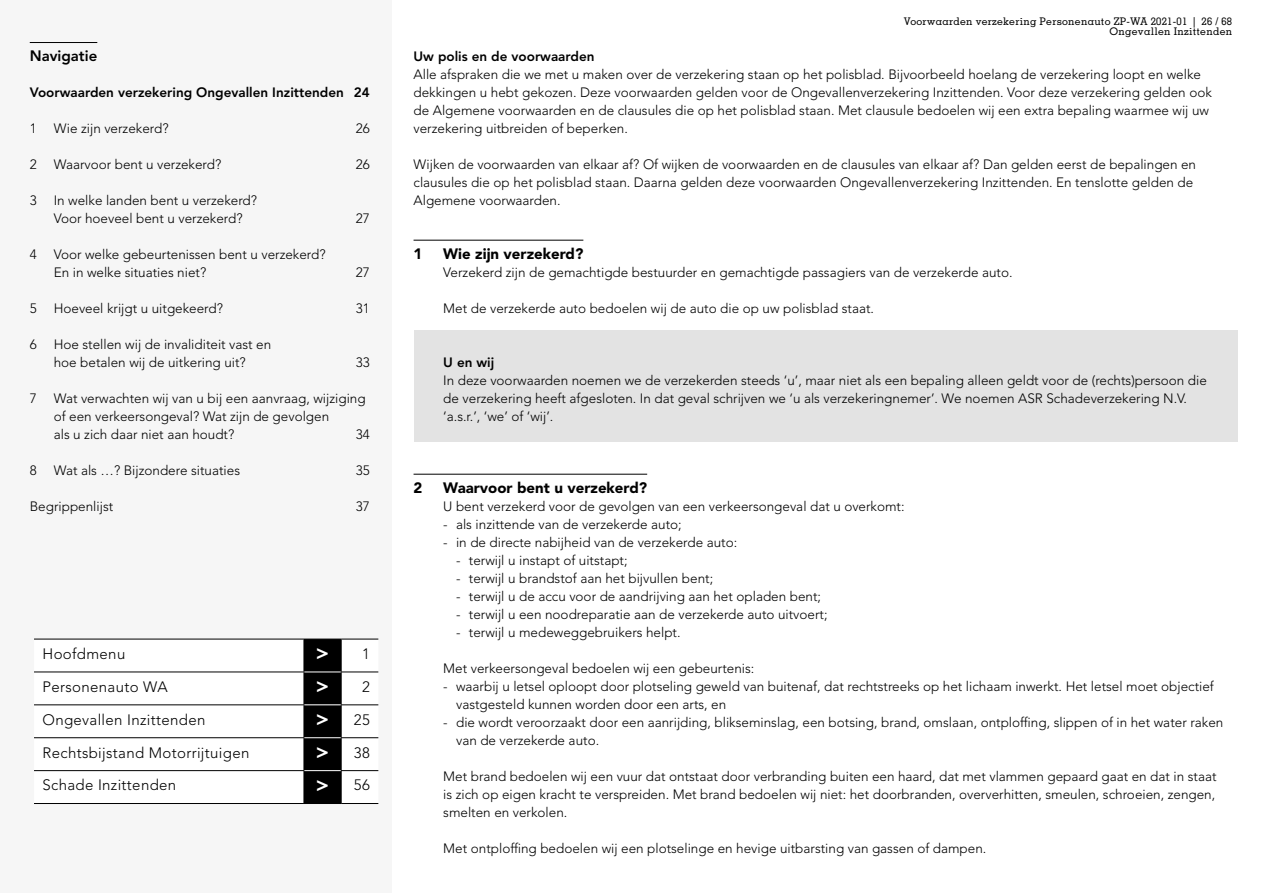
<style>
.page{position:relative;width:1263px;height:893px;background:#fff}
.page>*{position:absolute;margin:0;border:0;box-sizing:border-box;transform-origin:0 0}
.t1{font:800 21px "Avenir LT Std";color:#fff}
.t2{font:300 15px "Avenir LT Std";letter-spacing:.025em;color:#000}
.t3{font:900 15px "Avenir LT Std";color:#000}
.t4{font:800 15px "Avenir LT Std";color:#000}
.t5{font:300 13.5px/18px "Avenir LT Std";color:#000}
.t6{font:800 13.5px "Avenir LT Std";color:#000}
.t7{font:500 10.5px/10.5px "Memphis LT Std";letter-spacing:.025em;color:#000;text-align:right}
.s1{font-weight:300;font-size:15px;color:#000}
.s2{font-weight:800;font-size:21px;color:#fff}
</style>
<div class="page">
<div style="left:0;top:0;width:391px;height:893px;background:#f6f6f6"></div>
<hr style="left:30px;top:42px;width:67px;height:1px;background:#000">
<div style="left:34px;top:640px;width:344px;height:163px;background:#fff"></div>
<div style="left:305px;top:640px;width:36px;height:163px;background:#000"></div>
<hr style="left:34px;top:639px;width:270px;height:1px;background:#000">
<hr style="left:304px;top:639px;width:37px;height:1px;background:#000">
<hr style="left:304px;top:639px;width:1px;height:33px;background:#000">
<hr style="left:341px;top:639px;width:37px;height:1px;background:#000">
<hr style="left:341px;top:639px;width:1px;height:33px;background:#000">
<hr style="left:34px;top:672px;width:270px;height:1px;background:#000">
<hr style="left:304px;top:672px;width:1px;height:32px;background:#000">
<hr style="left:341px;top:672px;width:37px;height:1px;background:#000">
<hr style="left:341px;top:672px;width:1px;height:32px;background:#000">
<hr style="left:34px;top:704px;width:270px;height:1px;background:#000">
<hr style="left:304px;top:705px;width:1px;height:32px;background:#000">
<hr style="left:341px;top:704px;width:37px;height:1px;background:#000">
<hr style="left:341px;top:705px;width:1px;height:32px;background:#000">
<hr style="left:34px;top:737px;width:270px;height:1px;background:#000">
<hr style="left:304px;top:738px;width:1px;height:32px;background:#000">
<hr style="left:341px;top:737px;width:37px;height:1px;background:#000">
<hr style="left:341px;top:738px;width:1px;height:32px;background:#000">
<hr style="left:34px;top:770px;width:270px;height:1px;background:#000">
<hr style="left:304px;top:771px;width:1px;height:32px;background:#000">
<hr style="left:341px;top:770px;width:37px;height:1px;background:#000">
<hr style="left:341px;top:771px;width:1px;height:32px;background:#000">
<hr style="left:34px;top:803px;width:270px;height:1px;background:#000">
<hr style="left:304px;top:803px;width:37px;height:1px;background:#000">
<hr style="left:341px;top:803px;width:37px;height:1px;background:#000">
<hr style="left:304px;top:704px;width:37px;height:1px;background:#fff">
<hr style="left:304px;top:737px;width:37px;height:1px;background:#fff">
<hr style="left:304px;top:770px;width:37px;height:1px;background:#fff">
<hr style="left:304px;top:672px;width:37px;height:1px;background:#fff">
<hr style="left:414px;top:240px;width:169px;height:1px;background:#000">
<div style="left:414px;top:331px;width:823px;height:21px;background:#e3e3e3"></div>
<div style="left:414px;top:349px;width:823px;height:21px;background:#e3e3e3"></div>
<div style="left:414px;top:367px;width:823px;height:57px;background:#e3e3e3"></div>
<div style="left:414px;top:421px;width:823px;height:21px;background:#e3e3e3"></div>
<hr style="left:414px;top:474px;width:233px;height:1px;background:#000">
<p class="t4" style="left:30px;top:46px;width:69px">Navigatie</p>
<p class="t6" style="left:30px;top:84px;width:342px">Voorwaarden verzekering Ongevallen Inzittenden 24</p>
<p class="t5" style="left:30px;top:119px;width:9px">1</p>
<p class="t5" style="left:54px;top:119px;width:116px">Wie zijn verzekerd?</p>
<p class="t5" style="left:356px;top:119px;width:16px">26</p>
<p class="t5" style="left:30px;top:155px;width:9px">2</p>
<p class="t5" style="left:54px;top:155px;width:169px">Waarvoor bent u verzekerd?</p>
<p class="t5" style="left:356px;top:155px;width:16px">26</p>
<p class="t5" style="left:30px;top:191px;width:9px">3</p>
<p class="t5" style="left:54px;top:191px;width:205px">In welke landen bent u verzekerd?<br>Voor hoeveel bent u verzekerd?</p>
<p class="t5" style="left:356px;top:209px;width:16px">27</p>
<p class="t5" style="left:30px;top:245px;width:9px">4</p>
<p class="t5" style="left:54px;top:245px;width:273px">Voor welke gebeurtenissen bent u verzekerd?<br>En in welke situaties niet?</p>
<p class="t5" style="left:356px;top:263px;width:16px">27</p>
<p class="t5" style="left:30px;top:299px;width:9px">5</p>
<p class="t5" style="left:54px;top:299px;width:171px">Hoeveel krijgt u uitgekeerd?</p>
<p class="t5" style="left:356px;top:299px;width:16px">31</p>
<p class="t5" style="left:30px;top:335px;width:9px">6</p>
<p class="t5" style="left:54px;top:335px;width:219px">Hoe stellen wij de invaliditeit vast en hoe betalen wij de uitkering uit?</p>
<p class="t5" style="left:356px;top:353px;width:16px">33</p>
<p class="t5" style="left:30px;top:389px;width:9px">7</p>
<p class="t5" style="left:54px;top:389px;width:313px">Wat verwachten wij van u bij een aanvraag, wijziging of een verkeersongeval? Wat zijn de gevolgen<br>als u zich daar niet aan houdt?</p>
<p class="t5" style="left:356px;top:425px;width:16px">34</p>
<p class="t5" style="left:30px;top:461px;width:9px">8</p>
<p class="t5" style="left:54px;top:461px;width:188px">Wat als …? Bijzondere situaties</p>
<p class="t5" style="left:356px;top:461px;width:16px">35</p>
<p class="t5" style="left:30px;top:497px;width:85px">Begrippenlijst</p>
<p class="t5" style="left:356px;top:497px;width:16px">37</p>
<p class="t2" style="left:43px;top:645px;width:84px">Hoofdmenu</p>
<h1 class="t1" style="left:316px;top:641px;width:56px">&gt; <span class="s1">1</span></h1>
<p class="t2" style="left:43px;top:678px;width:127px">Personenauto WA</p>
<h1 class="t1" style="left:316px;top:674px;width:56px">&gt; <span class="s1">2</span></h1>
<p class="t2" style="left:43px;top:711px;width:164px">Ongevallen Inzittenden</p>
<p class="t2" style="left:316px;top:711px;width:56px"><span class="s2">&gt;</span> 25</p>
<p class="t2" style="left:43px;top:744px;width:208px">Rechtsbijstand Motorrijtuigen</p>
<p class="t2" style="left:316px;top:744px;width:56px"><span class="s2">&gt;</span> 38</p>
<p class="t2" style="left:43px;top:776px;width:135px">Schade Inzittenden</p>
<p class="t2" style="left:316px;top:776px;width:56px"><span class="s2">&gt;</span> 56</p>
<p class="t7" style="left:904px;top:16px;width:330px">Voorwaarden verzekering Personenauto ZP-WA 2021-01 | 26 / 68<br>Ongevallen Inzittenden</p>
<p class="t6" style="left:414px;top:48px;width:182px">Uw polis en de voorwaarden</p>
<p class="t5" style="left:414px;top:65px;width:800px">Alle afspraken die we met u maken over de verzekering staan op het polisblad. Bijvoorbeeld hoelang de verzekering loopt en welke dekkingen u hebt gekozen. Deze voorwaarden gelden voor de Ongevallenverzekering Inzittenden. Voor deze verzekering gelden ook de Algemene voorwaarden en de clausules die op het polisblad staan. Met clausule bedoelen wij een extra bepaling waarmee wij uw verzekering uitbreiden of beperken.</p>
<p class="t5" style="left:414px;top:155px;width:784px">Wijken de voorwaarden van elkaar af? Of wijken de voorwaarden en de clausules van elkaar af? Dan gelden eerst de bepalingen en clausules die op het polisblad staan. Daarna gelden deze voorwaarden Ongevallenverzekering Inzittenden. En tenslotte gelden de<br>Algemene voorwaarden.</p>
<p class="t3" style="left:414px;top:244px;width:10px">1</p>
<p class="t3" style="left:443px;top:244px;width:142px">Wie zijn verzekerd?</p>
<p class="t5" style="left:443px;top:263px;width:571px">Verzekerd zijn de gemachtigde bestuurder en gemachtigde passagiers van de verzekerde auto.</p>
<p class="t5" style="left:443px;top:299px;width:432px">Met de verzekerde auto bedoelen wij de auto die op uw polisblad staat.</p>
<p class="t6" style="left:443px;top:354px;width:53px">U en wij</p>
<p class="t5" style="left:443px;top:371px;width:765px">In deze voorwaarden noemen we de verzekerden steeds ‘u’, maar niet als een bepaling alleen geldt voor de (rechts)persoon die de verzekering heeft afgesloten. In dat geval schrijven we ‘u als verzekeringnemer’. We noemen ASR Schadeverzekering N.V. ‘a.s.r.’, ‘we’ of ‘wij’.</p>
<p class="t3" style="left:414px;top:478px;width:10px">2</p>
<p class="t3" style="left:443px;top:478px;width:205px">Waarvoor bent u verzekerd?</p>
<p class="t5" style="left:443px;top:497px;width:463px">U bent verzekerd voor de gevolgen van een verkeersongeval dat u overkomt:</p>
<p class="t5" style="left:443px;top:515px;width:240px">- als inzittende van de verzekerde auto;</p>
<p class="t5" style="left:443px;top:533px;width:295px">- in de directe nabijheid van de verzekerde auto:</p>
<p class="t5" style="left:456px;top:551px;width:173px">- terwijl u instapt of uitstapt;</p>
<p class="t5" style="left:456px;top:569px;width:259px">- terwijl u brandstof aan het bijvullen bent;</p>
<p class="t5" style="left:456px;top:587px;width:366px">- terwijl u de accu voor de aandrijving aan het opladen bent;</p>
<p class="t5" style="left:456px;top:605px;width:373px">- terwijl u een noodreparatie aan de verzekerde auto uitvoert;</p>
<p class="t5" style="left:456px;top:623px;width:226px">- terwijl u medeweggebruikers helpt.</p>
<p class="t5" style="left:443px;top:659px;width:313px">Met verkeersongeval bedoelen wij een gebeurtenis:</p>
<p class="t5" style="left:456px;top:677px;width:759px;text-indent:-13px">- waarbij u letsel oploopt door plotseling geweld van buitenaf, dat rechtstreeks op het lichaam inwerkt. Het letsel moet objectief vastgesteld kunnen worden door een arts, en</p>
<p class="t5" style="left:456px;top:713px;width:769px;text-indent:-13px">- die wordt veroorzaakt door een aanrijding, blikseminslag, een botsing, brand, omslaan, ontploffing, slippen of in het water raken van de verzekerde auto.</p>
<p class="t5" style="left:443px;top:767px;width:775px;text-align:justify">Met brand bedoelen wij een vuur dat ontstaat door verbranding buiten een haard, dat met vlammen gepaard gaat en dat in staat is zich op eigen kracht te verspreiden. Met brand bedoelen wij niet: het doorbranden, oververhitten, smeulen, schroeien, zengen, smelten en verkolen.</p>
<p class="t5" style="left:443px;top:839px;width:545px">Met ontploffing bedoelen wij een plotselinge en hevige uitbarsting van gassen of dampen.</p>
</div>
